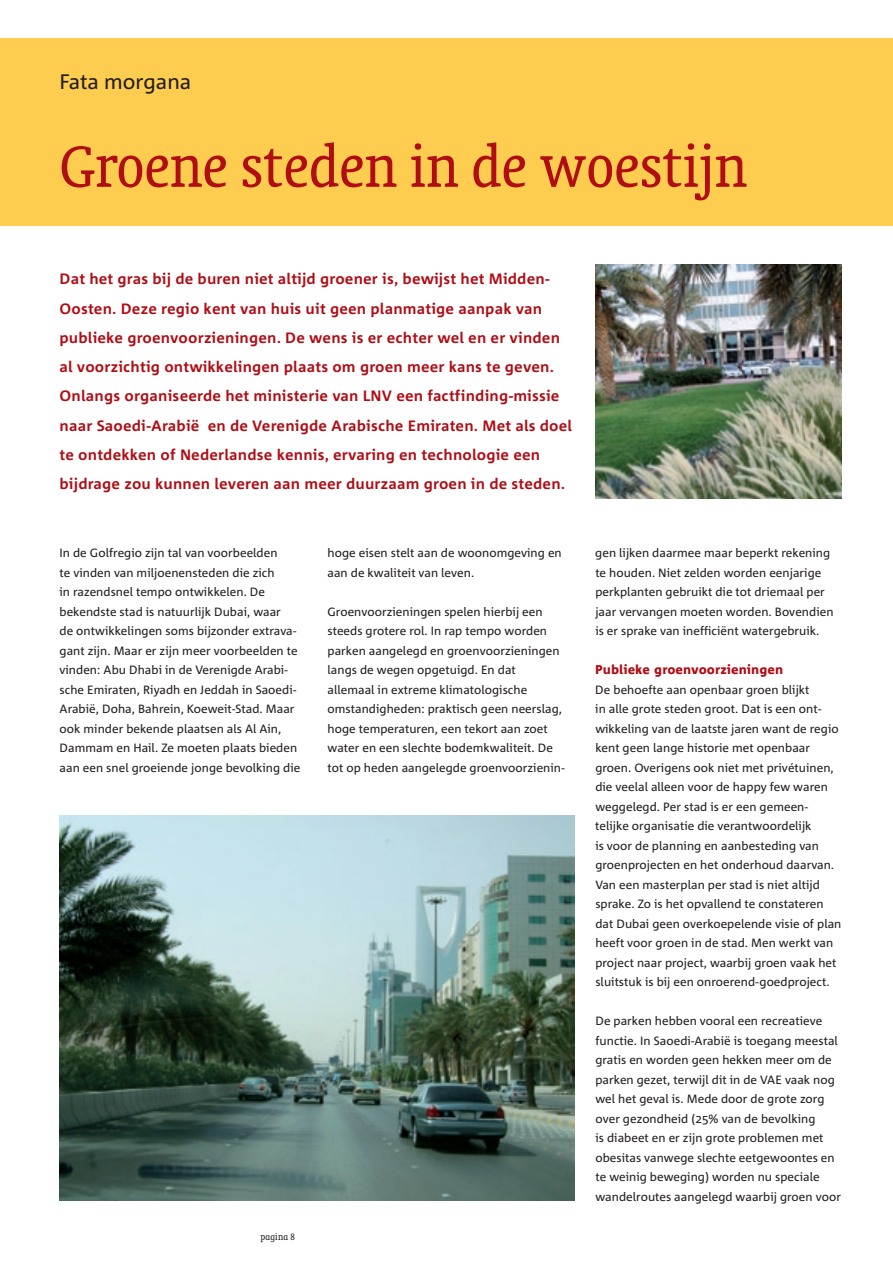
<style>
.page{position:relative;width:893px;height:1263px;background:#fff}
.page>*{position:absolute;margin:0;border:0;box-sizing:border-box;transform-origin:0 0}
.t1{font:condensed 66px "Oranda BT";color:#b00d15}
.t2{font:21px "Agrofont Normaal";color:#231f20}
.t3{font:15px/29.2px "Agrofont Vet";letter-spacing:.01em;color:#b00d15}
.t4{font:800 12.75px "Agrofont";letter-spacing:.005em;color:#b00d15}
.t5{font:12px/19.5px "Agrofont Normaal";letter-spacing:.005em;color:#231f20}
.t6{font:condensed 10.5px "Oranda BT";letter-spacing:.015em;color:#231f20}
</style>
<div class="page">
<div style="left:0;top:38px;width:893px;height:188px;background:#fecc4e"></div>
<img style="left:595px;top:265px;width:247px;height:234px">
<img style="left:60px;top:815px;width:514px;height:386px">
<h2 class="t2" style="left:60px;top:71px;width:133px">Fata morgana</h2>
<h1 class="t1" style="left:60px;top:129px;width:689px">Groene steden in de woestijn</h1>
<p class="t3" style="left:60px;top:265px;width:514px">Dat het gras bij de buren niet altijd groener is, bewijst het Midden-Oosten. Deze regio kent van huis uit geen planmatige aanpak van publieke groenvoorzieningen. De wens is er echter wel en er vinden al voorzichtig ontwikkelingen plaats om groen meer kans te geven.<br>Onlangs organiseerde het ministerie van LNV een factfinding-missie naar Saoedi-Arabië en de Verenigde Arabische Emiraten. Met als doel te ontdekken of Nederlandse kennis, ervaring en technologie een bijdrage zou kunnen leveren aan meer duurzaam groen in de steden.</p>
<p class="t5" style="left:60px;top:544px;width:242px">In de Golfregio zijn tal van voorbeelden<br>te vinden van miljoenensteden die zich<br>in razendsnel tempo ontwikkelen. De bekendste stad is natuurlijk Dubai, waar<br>de ontwikkelingen soms bijzonder extrava&shy;gant zijn. Maar er zijn meer voorbeelden te vinden: Abu Dhabi in de Verenigde Arabi&shy;sche Emiraten, Riyadh en Jeddah in Saoedi-Arabië, Doha, Bahrein, Koeweit-Stad. Maar ook minder bekende plaatsen als Al Ain, Dammam en Hail. Ze moeten plaats bieden aan een snel groeiende jonge bevolking die</p>
<p class="t5" style="left:327px;top:544px;width:236px">hoge eisen stelt aan de woonomgeving en aan de kwaliteit van leven.</p>
<p class="t5" style="left:327px;top:602px;width:239px">Groenvoorzieningen spelen hierbij een steeds grotere rol. In rap tempo worden parken aangelegd en groenvoorzieningen langs de wegen opgetuigd. En dat allemaal in extreme klimatologische omstandigheden: praktisch geen neerslag, hoge temperaturen, een tekort aan zoet water en een slechte bodemkwaliteit. De tot op heden aangelegde groenvoorzienin-</p>
<p class="t6" style="left:260px;top:1231px;width:29px">pagina</p>
<p class="t5" style="left:595px;top:544px;width:240px">gen lijken daarmee maar beperkt rekening te houden. Niet zelden worden eenjarige perkplanten gebruikt die tot driemaal per jaar vervangen moeten worden. Bovendien is er sprake van inefficiënt watergebruik.</p>
<p class="t4" style="left:595px;top:663px;width:189px">Publieke groenvoorzieningen</p>
<p class="t5" style="left:595px;top:680px;width:248px">De behoefte aan openbaar groen blijkt<br>in alle grote steden groot. Dat is een ont&shy;wikkeling van de laatste jaren want de regio kent geen lange historie met openbaar groen. Overigens ook niet met privétuinen, die veelal alleen voor de happy few waren weggelegd. Per stad is er een gemeen&shy;telijke organisatie die verantwoordelijk<br>is voor de planning en aanbesteding van groen- projecten en het onderhoud daarvan.<br>Van een masterplan per stad is niet altijd sprake. Zo is het opvallend te constateren dat Dubai geen overkoepelende visie of plan heeft voor groen in de stad. Men werkt van project naar project, waarbij groen vaak het sluitstuk is bij een onroerend-goedproject.</p>
<p class="t5" style="left:595px;top:1012px;width:247px">De parken hebben vooral een recreatieve functie. In Saoedi-Arabië is toegang meestal gratis en worden geen hekken meer om de parken gezet, terwijl dit in de VAE vaak nog wel het geval is. Mede door de grote zorg over gezondheid (25% van de bevolking<br>is diabeet en er zijn grote problemen met obesitas vanwege slechte eetgewoontes en te weinig beweging) worden nu speciale wandelroutes aangelegd waarbij groen voor</p>
</div>
